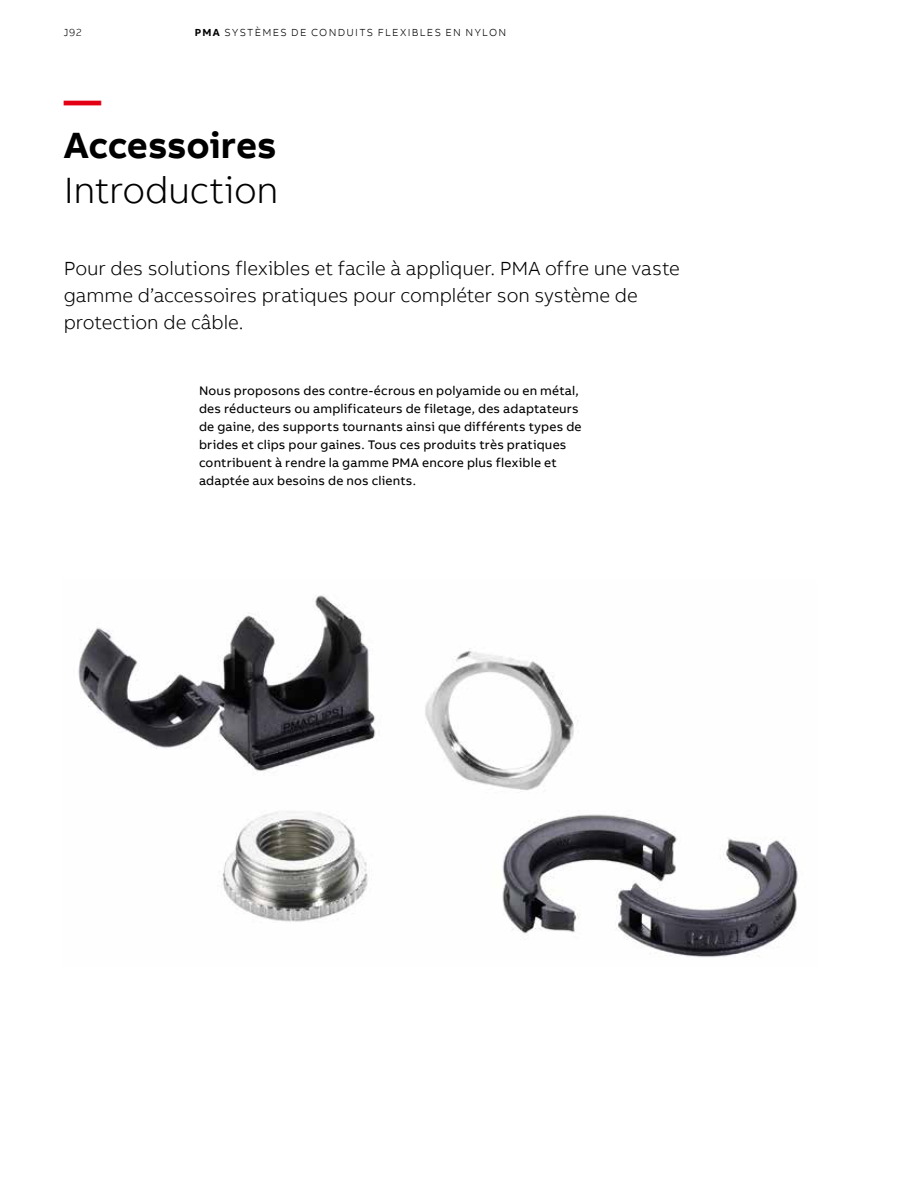
<style>
.page{position:relative;width:918px;height:1188px;background:#fff}
.page>*{position:absolute;margin:0;border:0;box-sizing:border-box;transform-origin:0 0}
.t1{font:300 37.5px "AB Bvoice";letter-spacing:-.01em;color:#000}
.t2{font:700 37.5px "AB Bvoice";letter-spacing:-.01em;color:#000}
.t3{font:700 37.5px "AB Bvoice";color:#e30015}
.t4{font:300 19.5px/27px "AB Bvoice";letter-spacing:-.005em;color:#000}
.t5{font:12.75px/18px "AB Bvoice";letter-spacing:.015em;color:#000}
.t6{font:300 10.5px "AB Bvoice";letter-spacing:.12em;color:#000}
.s1{font-weight:700}
</style>
<div class="page">
<img style="left:78px;top:594px;width:720px;height:363px">
<p class="t6" style="left:64px;top:26px;width:19px">J92</p>
<p class="t6" style="left:195px;top:26px;width:313px"><span class="s1">PMA</span> SYSTÈMES DE CONDUITS FLEXIBLES EN NYLON</p>
<h1 class="t3" style="left:64px;top:77px;width:39px">—</h1>
<h1 class="t2" style="left:64px;top:122px;width:215px">Accessoires</h1>
<h1 class="t1" style="left:64px;top:169px;width:216px">Introduction</h1>
<h2 class="t4" style="left:64px;top:255px;width:618px">Pour des solutions flexibles et facile à appliquer. PMA offre une vaste gamme d’accessoires pratiques pour compléter son système de protection de câble.</h2>
<p class="t5" style="left:199px;top:382px;width:384px">Nous proposons des contre-écrous en polyamide ou en métal, des réducteurs ou amplificateurs de filetage, des adaptateurs de gaine, des supports tournants ainsi que différents types de brides et clips pour gaines. Tous ces produits très pratiques contribuent à rendre la gamme PMA encore plus flexible et adaptée aux besoins de nos clients.</p>
</div>
